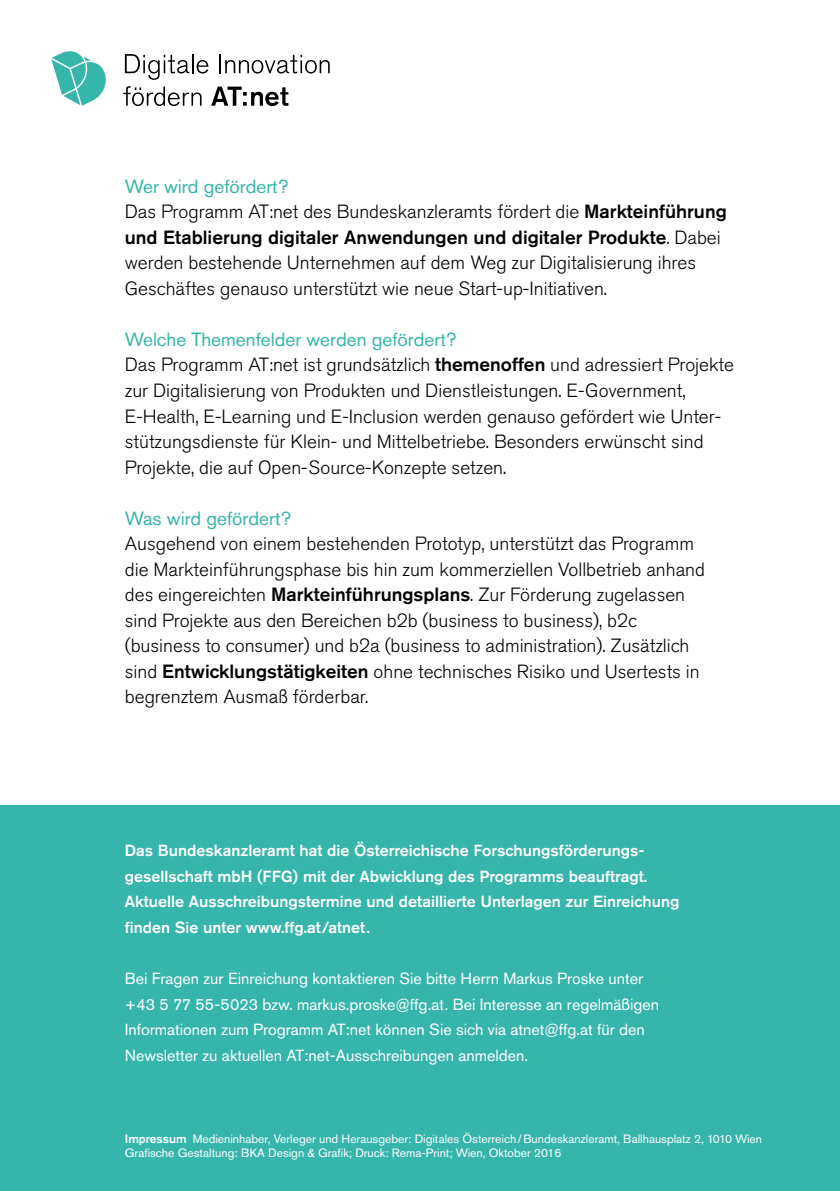
<style>
.page{position:relative;width:840px;height:1191px;background:#fff}
.page>*{position:absolute;margin:0;border:0;box-sizing:border-box;transform-origin:0 0}
.Lauftext_Einladung{font:300 19px/25.6px "Akzidenz Grotesk Pro";color:#000}
.Überschrift_2_Einladung{font:19px "Akzidenz Grotesk Pro";color:#36b6aa}
.Text_Farbfeld_Einladung{font:16px/25.6px "Akzidenz Grotesk Pro";color:#fff}
.Text_Farbfeld_Einladung-2{font:500 16px/25.6px "Akzidenz Grotesk Pro";color:#fff}
.Impressum_Einladung{font:12px/14.4px "Akzidenz Grotesk Pro";color:#fff}
.s1{font-weight:500}
</style>
<div class="page">
<div style="left:0;top:805px;width:839px;height:386px;background:#36b6aa"></div>
<svg style="left:125px;top:54px;width:83px;height:26px"></svg>
<svg style="left:219px;top:54px;width:110px;height:20px"></svg>
<svg style="left:123px;top:86px;width:78px;height:20px"></svg>
<svg style="left:211px;top:87px;width:77px;height:19px"></svg>
<svg style="left:51px;top:51px;width:55px;height:55px"></svg>
<h3 class="Überschrift_2_Einladung" style="left:125px;top:174px;width:165px">Wer wird gefördert?</h3>
<p class="Lauftext_Einladung" style="left:125px;top:199px;width:603px">Das Programm AT:net des Bundeskanzleramts fördert die <span class="s1">Markteinführung und Etablierung digitaler Anwendungen und digitaler Produkte</span>. Dabei werden bestehende Unternehmen auf dem Weg zur Digitalisierung ihres Geschäftes genauso unterstützt wie neue Start-up-Initiativen.</p>
<h3 class="Überschrift_2_Einladung" style="left:125px;top:327px;width:333px">Welche Themenfelder werden gefördert?</h3>
<p class="Lauftext_Einladung" style="left:125px;top:352px;width:610px">Das Programm AT:net ist grundsätzlich <span class="s1">themenoffen</span> und adressiert Projekte zur Digitalisierung von Produkten und Dienstleistungen. E-Government, E-Health, E-Learning und E-Inclusion werden genauso gefördert wie Unter&shy;stützungsdienste für Klein- und Mittelbetriebe. Besonders erwünscht sind Projekte, die auf Open-Source-Konzepte setzen.</p>
<h3 class="Überschrift_2_Einladung" style="left:125px;top:505px;width:168px">Was wird gefördert?</h3>
<p class="Lauftext_Einladung" style="left:125px;top:531px;width:581px">Ausgehend von einem bestehenden Prototyp, unterstützt das Programm die Markteinführungsphase bis hin zum kommerziellen Vollbetrieb anhand des eingereichten <span class="s1">Markteinführungsplans</span>. Zur Förderung zugelassen sind Projekte aus den Bereichen b2b (business to business), b2c (business to consumer) und b2a (business to administration). Zusätzlich sind <span class="s1">Entwicklungstätigkeiten</span> ohne technisches Risiko und Usertests in begrenztem Ausmaß förderbar.</p>
<p class="Text_Farbfeld_Einladung-2" style="left:125px;top:837px;width:556px">Das Bundeskanzleramt hat die Österreichische Forschungsförderungs&shy;gesellschaft mbH (FFG) mit der Abwicklung des Programms beauftragt.<br>Aktuelle Ausschreibungstermine und detaillierte Unterlagen zur Einreichung finden Sie unter www.ffg.at/atnet.</p>
<p class="Text_Farbfeld_Einladung" style="left:125px;top:965px;width:535px">Bei Fragen zur Einreichung kontaktieren Sie bitte Herrn Markus Proske unter +43 5 77 55-5023 bzw. markus.proske@ffg.at. Bei Interesse an regelmäßigen Informationen zum Programm AT:net können Sie sich via atnet@ffg.at für den Newsletter zu aktuellen AT:net-Ausschreibungen anmelden.</p>
<p class="Impressum_Einladung" style="left:125px;top:1131px;width:638px"><span class="s1">Impressum</span> Medieninhaber, Verleger und Herausgeber: Digitales Österreich/Bundeskanzleramt, Ballhausplatz 2, 1010 Wien<br>Grafische Gestaltung: BKA Design &amp; Grafik; Druck: Rema-Print; Wien, Oktober 2016</p>
</div>
